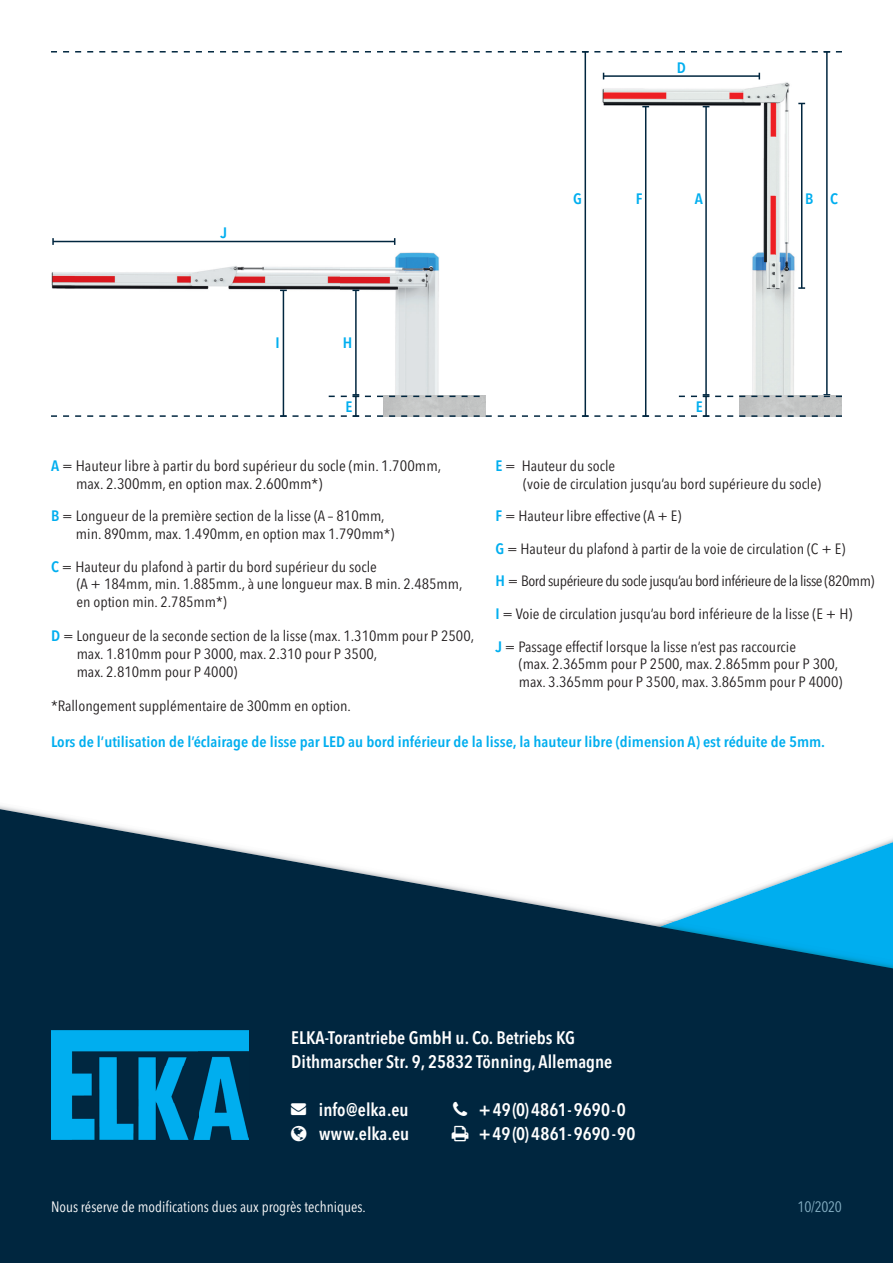
<style>
.page{position:relative;width:893px;height:1263px;background:#fff}
.page>*{position:absolute;margin:0;border:0;box-sizing:border-box;transform-origin:0 0}
.t1{font:600 condensed 18px/24px "Avenir Next LT Pro";color:#fff}
.t2{font:600 condensed 15px "Avenir Next LT Pro";color:#00aeef;scale:1.07 1}
.t3{font:condensed 15px/18px "Avenir Next LT Pro";color:#231f20;scale:1.07 1}
.t4{font:condensed 15px "Avenir Next LT Pro";color:#fff}
.t5{font:condensed 15px "Avenir Next LT Pro";letter-spacing:-.02em;color:#85afc3}
.t6{font:condensed 14.85px/17.7px "Avenir Next LT Pro";color:#231f20;scale:1.07 1}
.s1{font-weight:600;color:#00aeef}
.s2{font-weight:600;font-size:15px;color:#00aeef}
</style>
<div class="page">
<svg style="left:0;top:809px;width:893px;height:454px;background:#254a61"></svg>
<div style="left:799px;top:1201px;width:42px;height:11px;background:#00263f"></div>
<img style="left:51px;top:1030px;width:197px;height:109px">
<img style="left:51px;top:53px;width:755px;height:362px">
<hr style="left:705px;top:107px;width:2px;height:288px;background:#00263f">
<hr style="left:826px;top:52px;width:2px;height:343px;background:#00263f">
<hr style="left:801px;top:103px;width:1px;height:185px;background:#00263f">
<svg style="left:798px;top:287px;width:7px;height:2px"></svg>
<img style="left:383px;top:396px;width:103px;height:19px">
<img style="left:739px;top:397px;width:103px;height:18px">
<hr style="left:585px;top:52px;width:1px;height:364px;background:#00263f">
<svg style="left:51px;top:51px;width:791px;height:2px"></svg>
<hr style="left:645px;top:107px;width:1px;height:309px;background:#00263f">
<hr style="left:705px;top:396px;width:2px;height:20px;background:#00263f">
<svg style="left:679px;top:394px;width:163px;height:3px"></svg>
<hr style="left:604px;top:75px;width:155px;height:2px;background:#00263f">
<hr style="left:355px;top:290px;width:2px;height:105px;background:#00263f">
<hr style="left:283px;top:290px;width:1px;height:126px;background:#00263f">
<hr style="left:355px;top:396px;width:2px;height:20px;background:#00263f">
<svg style="left:51px;top:415px;width:791px;height:2px"></svg>
<hr style="left:53px;top:241px;width:342px;height:1px;background:#00263f">
<svg style="left:52px;top:238px;width:2px;height:7px"></svg>
<svg style="left:329px;top:394px;width:151px;height:3px"></svg>
<svg style="left:291px;top:1103px;width:15px;height:12px"></svg>
<svg style="left:453px;top:1101px;width:14px;height:15px"></svg>
<svg style="left:291px;top:1126px;width:16px;height:16px"></svg>
<svg style="left:452px;top:1125px;width:17px;height:16px"></svg>
<p class="t2" style="left:677px;top:58px;width:10px">D</p>
<p class="t2" style="left:221px;top:224px;width:8px">J</p>
<p class="t2" style="left:573px;top:190px;width:10px">G</p>
<p class="t2" style="left:636px;top:190px;width:8px">F</p>
<p class="t2" style="left:695px;top:190px;width:9px">A</p>
<p class="t2" style="left:805px;top:190px;width:32px">B C</p>
<p class="t2" style="left:276px;top:334px;width:5px">I</p>
<p class="t2" style="left:343px;top:334px;width:10px">H</p>
<p class="t2" style="left:345px;top:397px;width:8px">E</p>
<p class="t3" style="left:76px;top:456px;width:343px;text-indent:-25px"><span class="s1">A</span> = Hauteur libre à partir du bord supérieur du socle (min. 1.700mm, max. 2.300mm, en option max. 2.600mm*)</p>
<p class="t6" style="left:76px;top:507px;width:299px;text-indent:-25px"><span class="s2">B</span> = Longueur de la première section de la lisse (A – 810mm, min. 890mm, max. 1.490mm, en option max 1.790mm*)</p>
<p class="t6" style="left:76px;top:557px;width:362px;text-indent:-25px"><span class="s2">C</span> = Hauteur du plafond à partir du bord supérieur du socle<br>(A + 184mm, min. 1.885mm., à une longueur max. B min. 2.485mm, en option min. 2.785mm*)</p>
<p class="t6" style="left:77px;top:627px;width:373px;text-indent:-26px"><span class="s2">D</span> = Longueur de la seconde section de la lisse (max. 1.310mm pour P 2500, max. 1.810mm pour P 3000, max. 2.310 pour P 3500,<br>max. 2.810mm pour P 4000)</p>
<p class="t2" style="left:696px;top:397px;width:8px">E</p>
<p class="t6" style="left:523px;top:457px;width:280px;text-indent:-28px"><span class="s2">E</span> = Hauteur du socle<br>(voie de circulation jusqu’au bord supérieure du socle)</p>
<p class="t6" style="left:495px;top:500px;width:356px;line-height:32.5px"><span class="s2">F</span> = Hauteur libre effective (A + E)<br><span class="s2">G</span> = Hauteur du plafond à partir de la voie de circulation (C + E)<br><span class="s2">H</span> = Bord supérieure du socle jusqu’au bord inférieure de la lisse (820mm)<br><span class="s2">I</span> = Voie de circulation jusqu’au bord inférieure de la lisse (E + H)<br><span class="s2">J</span> = Passage effectif lorsque la lisse n’est pas raccourcie</p>
<p class="t6" style="left:519px;top:655px;width:304px">(max. 2.365mm pour P 2500, max. 2.865mm pour P 300, max. 3.365mm pour P 3500, max. 3.865mm pour P 4000)</p>
<p class="t6" style="left:51px;top:697px;width:282px">*Rallongement supplémentaire de 300mm en option.</p>
<p class="t2" style="left:51px;top:732px;width:725px">Lors de l’utilisation de l’éclairage de lisse par LED au bord inférieur de la lisse, la hauteur libre (dimension A) est réduite de 5mm.</p>
<p class="t1" style="left:291px;top:1026px;width:322px">ELKA-Torantriebe GmbH u. Co. Betriebs KG<br>Dithmarscher Str. 9, 25832 Tönning, Allemagne</p>
<p class="t1" style="left:319px;top:1097px;width:91px">info@elka.eu</p>
<p class="t1" style="left:479px;top:1097px;width:148px">+49(0)4861-9690-0</p>
<p class="t1" style="left:319px;top:1121px;width:92px">www.elka.eu</p>
<p class="t1" style="left:479px;top:1121px;width:158px">+49(0)4861-9690-90</p>
<p class="t4" style="left:51px;top:1198px;width:316px">Nous réserve de modifications dues aux progrès techniques.</p>
<p class="t5" style="left:798px;top:1198px;width:46px">10/2020</p>
</div>
